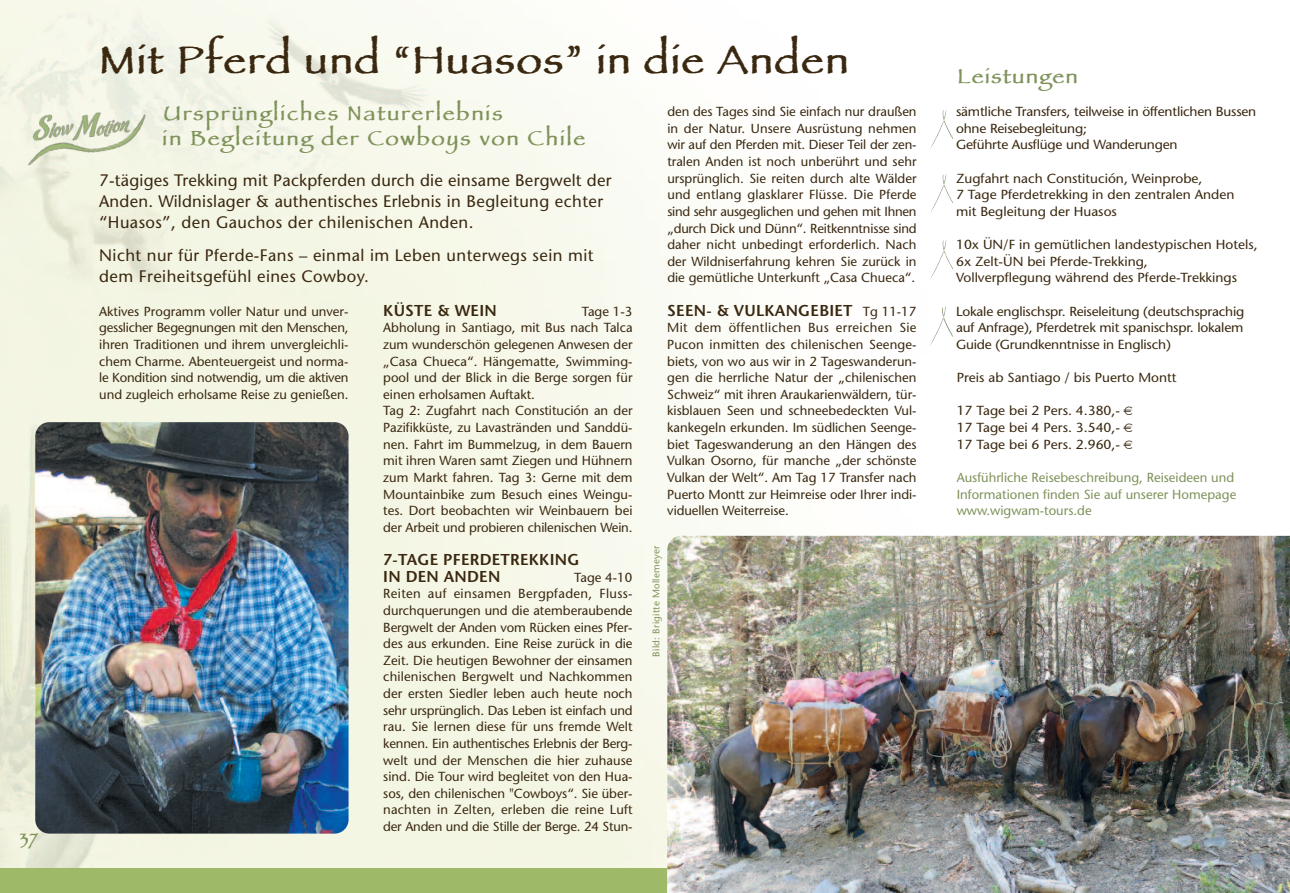
<style>
.page{position:relative;width:1290px;height:893px;background:#fff}
.page>*{position:absolute;margin:0;border:0;box-sizing:border-box;transform-origin:0 0}
.t1{font:700 40.25px "Papyrus LET";letter-spacing:.025em;color:#3a2810}
.t2{font:700 21px/24.5px "Papyrus LET";letter-spacing:.075em;color:#7f925a}
.t3{font:700 21px "Papyrus LET";letter-spacing:.05em;color:#7f925a}
.t4{font:700 17.5px "Papyrus LET";color:#7f925a}
.t5{font:16.62px/21px "Stone Sans";letter-spacing:.025em;color:#3a2810}
.t6{font:600 15.75px/16.6px "Stone Sans";letter-spacing:.015em;color:#3a2810}
.t7{font:13.12px/16.6px "Stone Sans";color:#3a2810;text-align:justify}
.t8{font:13.12px/16.6px "Stone Sans";color:#3a2810;scale:1.05 1}
.t9{font:13.12px/16.6px "Stone Sans";color:#7f925a}
.t10{font:9.62px "Stone Sans";letter-spacing:.025em;color:#7f925a}
.s1{font-weight:400;font-size:13.12px}
</style>
<div class="page">
<img style="left:35px;top:422px;width:314px;height:412px;border-radius:14px">
<div style="left:0;top:868px;width:1290px;height:25px;background:#9eba69"></div>
<img style="left:667px;top:536px;width:623px;height:357px">
<img style="left:930px;top:109px;width:23px;height:40px">
<img style="left:930px;top:240px;width:23px;height:39px">
<img style="left:930px;top:174px;width:23px;height:39px">
<img style="left:930px;top:306px;width:22px;height:40px">
<img style="left:11px;top:81px;width:149px;height:101px">
<h3 class="t4" style="left:20px;top:829px;width:19px">37</h3>
<h1 class="t1" style="left:99px;top:35px;width:751px">Mit Pferd und “Huasos” in die Anden</h1>
<h2 class="t2" style="left:162px;top:101px;width:425px">Ursprüngliches Naturerlebnis<br>in Begleitung der Cowboys von Chile</h2>
<p class="t5" style="left:99px;top:171px;width:514px">7-tägiges Trekking mit Packpferden durch die einsame Bergwelt der<br>Anden. Wildnislager &amp; authentisches Erlebnis in Begleitung echter “Huasos”, den Gauchos der chilenischen Anden.</p>
<p class="t5" style="left:99px;top:247px;width:496px">Nicht nur für Pferde-Fans – einmal im Leben unterwegs sein mit dem Freiheitsgefühl eines Cowboy.</p>
<p class="t7" style="left:99px;top:304px;width:251px">Aktives Programm voller Natur und unver&shy;gesslicher Begegnungen mit den Menschen, ihren Traditionen und ihrem unvergleichli&shy;chem Charme. Abenteuergeist und norma&shy;le Kondition sind notwendig, um die aktiven und zugleich erholsame Reise zu genießen.</p>
<p class="t6" style="left:383px;top:303px;width:115px">KÜSTE &amp; WEIN</p>
<p class="t7" style="left:383px;top:304px;width:251px;text-align:left;text-indent:198px">Tage 1-3<br>Abholung in Santiago, mit Bus nach Talca zum wunderschön gelegenen Anwesen der „Casa Chueca“. Hängematte, Swimming&shy;pool und der Blick in die Berge sorgen für einen erholsamen Auftakt.<br>Tag 2: Zugfahrt nach Constitución an der Pazifikküste, zu Lavastränden und Sanddü&shy;nen. Fahrt im Bummelzug, in dem Bauern mit ihren Waren samt Ziegen und Hühnern zum Markt fahren. Tag 3: Gerne mit dem Mountainbike zum Besuch eines Weingu&shy;tes. Dort beobachten wir Weinbauern bei der Arbeit und probieren chilenischen Wein.</p>
<p class="t6" style="left:383px;top:553px;width:198px">7-TAGE PFERDETREKKING<br>IN DEN ANDEN</p>
<p class="t7" style="left:383px;top:570px;width:251px;text-indent:191px">Tage 4-10<br>Reiten auf einsamen Bergpfaden, Fluss&shy;durchquerungen und die atemberaubende Bergwelt der Anden vom Rücken eines Pfer&shy;des aus erkunden. Eine Reise zurück in die Zeit. Die heutigen Bewohner der einsamen chilenischen Bergwelt und Nachkommen der ersten Siedler leben auch heute noch sehr ursprünglich. Das Leben ist einfach und rau. Sie lernen diese für uns fremde Welt kennen. Ein authentisches Erlebnis der Berg&shy;welt und der Menschen die hier zuhause sind. Die Tour wird begleitet von den Hua&shy;sos, den chilenischen "Cowboys“. Sie über&shy;nachten in Zelten, erleben die reine Luft der Anden und die Stille der Berge. 24 Stun-</p>
<p class="t7" style="left:667px;top:105px;width:251px">den des Tages sind Sie einfach nur draußen in der Natur. Unsere Ausrüstung nehmen wir auf den Pferden mit. Dieser Teil der zen&shy;tralen Anden ist noch unberührt und sehr ursprünglich. Sie reiten durch alte Wälder und entlang glasklarer Flüsse. Die Pferde sind sehr ausgeglichen und gehen mit Ihnen „durch Dick und Dünn“. Reitkenntnisse sind daher nicht unbedingt erforderlich. Nach der Wildniserfahrung kehren Sie zurück in die gemütliche Unterkunft „Casa Chueca“.</p>
<p class="t6" style="left:667px;top:303px;width:250px">SEEN- &amp; VULKANGEBIET <span class="s1">Tg 11-17</span></p>
<p class="t7" style="left:667px;top:321px;width:251px">Mit dem öffentlichen Bus erreichen Sie Pucon inmitten des chilenischen Seenge&shy;biets, von wo aus wir in 2 Tageswanderun&shy;gen die herrliche Natur der „chilenischen Schweiz“ mit ihren Araukarienwäldern, tür&shy;kisblauen Seen und schneebedeckten Vul&shy;kankegeln erkunden. Im südlichen Seenge&shy;biet Tageswanderung an den Hängen des Vulkan Osorno, für manche „der schönste Vulkan der Welt“. Am Tag 17 Transfer nach Puerto Montt zur Heimreise oder Ihrer indi&shy;viduellen Weiterreise.</p>
<p class="t10" style="left:652px;top:657px;width:113px;rotate:-90deg">Bild: Brigitte Mollemeyer</p>
<h2 class="t3" style="left:957px;top:63px;width:122px">Leistungen</h2>
<p class="t8" style="left:956px;top:105px;width:287px">sämtliche Transfers, teilweise in öffentlichen Bussen ohne Reisebegleitung;<br>Geführte Ausflüge und Wanderungen</p>
<p class="t8" style="left:956px;top:171px;width:267px">Zugfahrt nach Constitución, Weinprobe,<br>7 Tage Pferdetrekking in den zentralen Anden mit Begleitung der Huasos</p>
<p class="t8" style="left:956px;top:238px;width:289px">10x ÜN/F in gemütlichen landestypischen Hotels,<br>6x Zelt-ÜN bei Pferde-Trekking,<br>Vollverpflegung während des Pferde-Trekkings</p>
<p class="t8" style="left:956px;top:304px;width:276px;text-align:justify">Lokale englischspr. Reiseleitung (deutschsprachig auf Anfrage), Pferdetrek mit spanischspr. lokalem Guide (Grundkenntnisse in Englisch)</p>
<p class="t8" style="left:957px;top:371px;width:211px">Preis ab Santiago / bis Puerto Montt</p>
<p class="t8" style="left:957px;top:404px;width:157px;text-align:justify">17 Tage bei 2 Pers. 4.380,- 17 Tage bei 4 Pers. 3.540,- 17 Tage bei 6 Pers. 2.960,-</p>
<p class="t9" style="left:957px;top:470px;width:281px">Ausführliche Reisebeschreibung, Reiseideen und<br>Informationen finden Sie auf unserer Homepage www.wigwam-tours.de</p>
</div>
